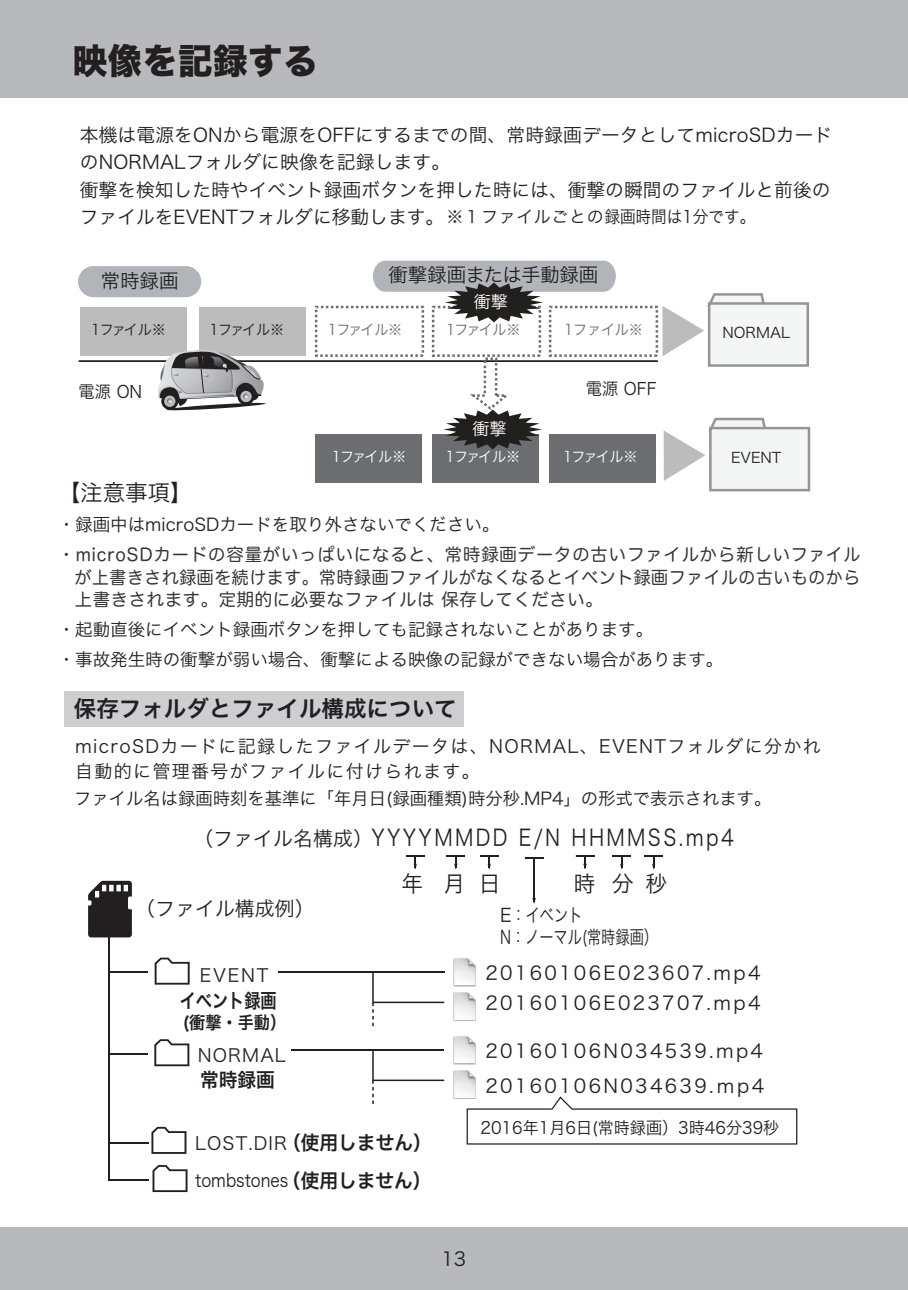
<style>
.page{position:relative;width:908px;height:1290px;background:#fff}
.page>*{position:absolute;margin:0;border:0;box-sizing:border-box;transform-origin:0 0}
.t1{font:35px "Hira Kaku Std W8";letter-spacing:.02em;color:#231f20}
.t2{font:22.75px "Hira Kaku Pro W3";letter-spacing:.125em;color:#231f20;scale:.85 1}
.t3{font:22.5px "Hira Kaku Pro W6";color:#231f20}
.t4{font:22.5px "Hira Kaku Pro W3";color:#231f20}
.t5{font:20px "Hira Kaku Pro W3";color:#231f20}
.t6{font:19.75px "Hira Kaku Pro W6";color:#231f20;scale:.82 1}
.t7{font:19.5px/38.2px "Hira Kaku Pro W6";color:#231f20;scale:.96 1}
.t8{font:19.5px "Hira Kaku Pro W3";color:#221f1f}
.t9{font:19px/35.5px "Hira Kaku Pro W3";letter-spacing:.125em;color:#231f20}
.t10{font:18.75px/27.5px "Hira Kaku Pro W3";letter-spacing:.005em;color:#231f20}
.t11{font:18.5px/21.5px "Hira Kaku Pro W3";color:#231f20}
.t12{font:18px/25px "Hira Kaku Pro W3";letter-spacing:.075em;color:#231f20}
.t13{font:18px/37px "Hira Kaku Pro W3";color:#231f20}
.t14{font:17.5px/30px "Hira Kaku Pro W3";color:#231f20}
.t15{font:17.5px/22.5px "Hira Maru Pro W4";letter-spacing:.04em;color:#363536;text-align:justify}
.t16{font:17.5px "Hira Kaku Pro W6";color:#231f20;scale:.92 1}
.t17{font:17px "Hira Kaku Pro W3";color:#221f1f;scale:.96 1}
.t18{font:17px "Hira Kaku Pro W3";color:#fff}
.t19{font:16.75px "Hira Kaku Pro W3";color:#231f20;scale:.96 1}
.t20{font:14.5px "Hira Kaku Pro W3";letter-spacing:-.035em;color:#6c6d70}
.t21{font:14.5px "Hira Kaku Pro W3";letter-spacing:-.095em;color:#fff}
.t22{font:14.5px "Hira Kaku Pro W3";letter-spacing:-.095em;color:#221f1f}
.t23{font:14.5px "Hira Kaku Pro W3";color:#231f20}
.s1{font-size:17px}
.s2{font-size:20px}
</style>
<div class="page">
<div style="left:0;top:0;width:907px;height:98px;background:#b8b9bc"></div>
<div style="left:0;top:1227px;width:907px;height:63px;background:#b8b9bc"></div>
<div style="left:315px;top:306px;width:109px;height:51px;border:2px dashed #6c6d70"></div>
<div style="left:431px;top:306px;width:110px;height:51px;border:2px dashed #6c6d70"></div>
<div style="left:548px;top:306px;width:109px;height:51px;border:2px dashed #6c6d70"></div>
<hr style="left:79px;top:360px;width:578px;height:2px;background:#221f1f">
<div style="left:199px;top:307px;width:107px;height:49px;background:#bdbcbc"></div>
<div style="left:80px;top:307px;width:107px;height:49px;background:#bdbcbc"></div>
<div style="left:78px;top:266px;width:123px;height:31px;background:#b1b5b9;border-radius:16px"></div>
<svg style="left:373px;top:261px;width:242px;height:61px"></svg>
<svg style="left:662px;top:293px;width:103px;height:63px"></svg>
<div style="left:707px;top:302px;width:101px;height:65px;background:#f4f5f5;border:2px solid #939598"></div>
<svg style="left:156px;top:350px;width:109px;height:61px"></svg>
<div style="left:241px;top:392px;width:9px;height:9px;border:1px solid #bcbdc0;border-radius:50%"></div>
<div style="left:315px;top:434px;width:106px;height:49px;background:#6c6d70"></div>
<div style="left:431px;top:434px;width:107px;height:49px;background:#6c6d70"></div>
<div style="left:548px;top:434px;width:107px;height:49px;background:#6c6d70"></div>
<svg style="left:663px;top:417px;width:104px;height:64px"></svg>
<div style="left:708px;top:427px;width:101px;height:64px;background:#f4f5f5;border:2px solid #939598"></div>
<svg style="left:443px;top:356px;width:98px;height:93px"></svg>
<div style="left:64px;top:691px;width:399px;height:36px;background:#cdced0"></div>
<svg style="left:406px;top:855px;width:18px;height:14px"></svg>
<svg style="left:446px;top:855px;width:19px;height:14px"></svg>
<svg style="left:480px;top:855px;width:18px;height:14px"></svg>
<svg style="left:575px;top:855px;width:19px;height:14px"></svg>
<svg style="left:524px;top:857px;width:19px;height:1px"></svg>
<hr style="left:533px;top:858px;width:1px;height:44px;background:#231f20">
<svg style="left:612px;top:855px;width:18px;height:14px"></svg>
<svg style="left:644px;top:855px;width:18px;height:14px"></svg>
<svg style="left:88px;top:881px;width:44px;height:56px;background:#3e3b3c"></svg>
<hr style="left:109px;top:930px;width:1px;height:251px;background:#231f20">
<hr style="left:109px;top:971px;width:38px;height:2px;background:#231f20">
<hr style="left:109px;top:1053px;width:38px;height:2px;background:#231f20">
<hr style="left:111px;top:1142px;width:38px;height:2px;background:#231f20">
<hr style="left:111px;top:1179px;width:38px;height:2px;background:#231f20">
<svg style="left:155px;top:957px;width:34px;height:27px"></svg>
<svg style="left:154px;top:1039px;width:35px;height:27px"></svg>
<svg style="left:152px;top:1165px;width:35px;height:27px"></svg>
<svg style="left:151px;top:1127px;width:35px;height:27px"></svg>
<hr style="left:278px;top:971px;width:166px;height:2px;background:#231f20">
<svg style="left:372px;top:973px;width:72px;height:53px"></svg>
<hr style="left:291px;top:1049px;width:153px;height:2px;background:#231f20">
<svg style="left:372px;top:1051px;width:72px;height:53px"></svg>
<img style="left:453px;top:958px;width:22px;height:28px">
<img style="left:453px;top:992px;width:22px;height:29px">
<img style="left:453px;top:1036px;width:22px;height:28px">
<img style="left:453px;top:1070px;width:22px;height:29px">
<svg style="left:465px;top:1095px;width:332px;height:50px"></svg>
<h1 class="t1" style="left:73px;top:42px;width:246px">映像を記録する</h1>
<p class="t10" style="left:80px;top:121px;width:753px">本機は電源をONから電源をOFFにするまでの間、常時録画データとしてmicroSDカードのNORMALフォルダに映像を記録します。<br>衝撃を検知した時やイベント録画ボタンを押した時には、衝撃の瞬間のファイルと前後のファイルをEVENTフォルダに移動します。<span class="s1">※１ファイルごとの録画時間は1分です。</span></p>
<p class="t8" style="left:101px;top:266px;width:79px">常時録画</p>
<p class="t8" style="left:388px;top:259px;width:211px">衝撃録画または手動録画</p>
<p class="t18" style="left:473px;top:288px;width:35px">衝撃</p>
<p class="t22" style="left:91px;top:318px;width:76px">1ファイル※</p>
<p class="t22" style="left:209px;top:318px;width:76px">1ファイル※</p>
<p class="t20" style="left:327px;top:318px;width:76px">1ファイル※</p>
<p class="t20" style="left:446px;top:318px;width:76px">1ファイル※</p>
<p class="t20" style="left:564px;top:318px;width:80px">1ファイル※</p>
<p class="t17" style="left:79px;top:379px;width:68px">電源 ON</p>
<p class="t17" style="left:585px;top:375px;width:75px">電源 OFF</p>
<p class="t18" style="left:472px;top:415px;width:35px">衝撃</p>
<p class="t21" style="left:331px;top:445px;width:76px">1ファイル※</p>
<p class="t21" style="left:445px;top:445px;width:76px">1ファイル※</p>
<p class="t21" style="left:562px;top:445px;width:76px">1ファイル※</p>
<p class="t23" style="left:722px;top:322px;width:69px">NORMAL</p>
<p class="t23" style="left:730px;top:446px;width:52px">EVENT</p>
<p class="t4" style="left:58px;top:475px;width:136px">【注意事項】</p>
<p class="t14" style="left:58px;top:509px;width:443px">・録画中はmicroSDカードを取り外さないでください。</p>
<p class="t15" style="left:75px;top:543px;width:786px;text-indent:-17px">・microSDカードの容量がいっぱいになると、常時録画データの古いファイルから新しいファイルが上書きされ録画を続けます。常時録画ファイルがなくなるとイベント録画ファイルの古いものから上書きされます。定期的に必要なファイルは 保存してください。</p>
<p class="t14" style="left:58px;top:614px;width:666px">・起動直後にイベント録画ボタンを押しても記録されないことがあります。<br>・事故発生時の衝撃が弱い場合、衝撃による映像の記録ができない場合があります。</p>
<p class="t3" style="left:74px;top:690px;width:384px">保存フォルダとファイル構成について</p>
<p class="t12" style="left:75px;top:733px;width:746px">microSDカードに記録したファイルデータは、NORMAL、EVENTフォルダに分かれ自動的に管理番号がファイルに付けられます。</p>
<p class="t14" style="left:74px;top:783px;width:698px">ファイル名は録画時刻を基準に「年月日(録画種類)時分秒.MP4」の形式で表示されます。</p>
<p class="t2" style="left:193px;top:820px;width:637px"><span class="s2">（ファイル名構成）</span>YYYYMMDD E/N HHMMSS.mp4</p>
<p class="t5" style="left:135px;top:893px;width:181px">（ファイル構成例）</p>
<p class="t12" style="left:200px;top:962px;width:70px">EVENT</p>
<p class="t4" style="left:401px;top:866px;width:101px">年 月日</p>
<p class="t4" style="left:573px;top:866px;width:23px">時</p>
<p class="t11" style="left:500px;top:904px;width:159px">E：イベント<br>N：ノーマル(常時録画）</p>
<p class="t4" style="left:611px;top:866px;width:57px">分秒</p>
<p class="t9" style="left:485px;top:955px;width:276px">20160106E023607.mp4</p>
<p class="t6" style="left:180px;top:984px;width:120px">イベント録画</p>
<p class="t9" style="left:485px;top:985px;width:276px">20160106E023707.mp4</p>
<p class="t16" style="left:183px;top:1007px;width:114px">(衝撃・手動）</p>
<p class="t12" style="left:198px;top:1042px;width:90px">NORMAL</p>
<p class="t7" style="left:200px;top:1060px;width:79px">常時録画</p>
<p class="t7" style="left:282px;top:1123px;width:157px">（使用しません）（使用しません）</p>
<p class="t13" style="left:195px;top:1124px;width:95px">LOST.DIR tombstones</p>
<p class="t9" style="left:485px;top:1032px;width:280px">20160106N034539.mp4<br>20160106N034639.ｍp4</p>
<p class="t19" style="left:480px;top:1114px;width:312px">2016年1月6日(常時録画）3時46分39秒</p>
<p class="t9" style="left:441px;top:1240px;width:26px">13</p>
</div>
